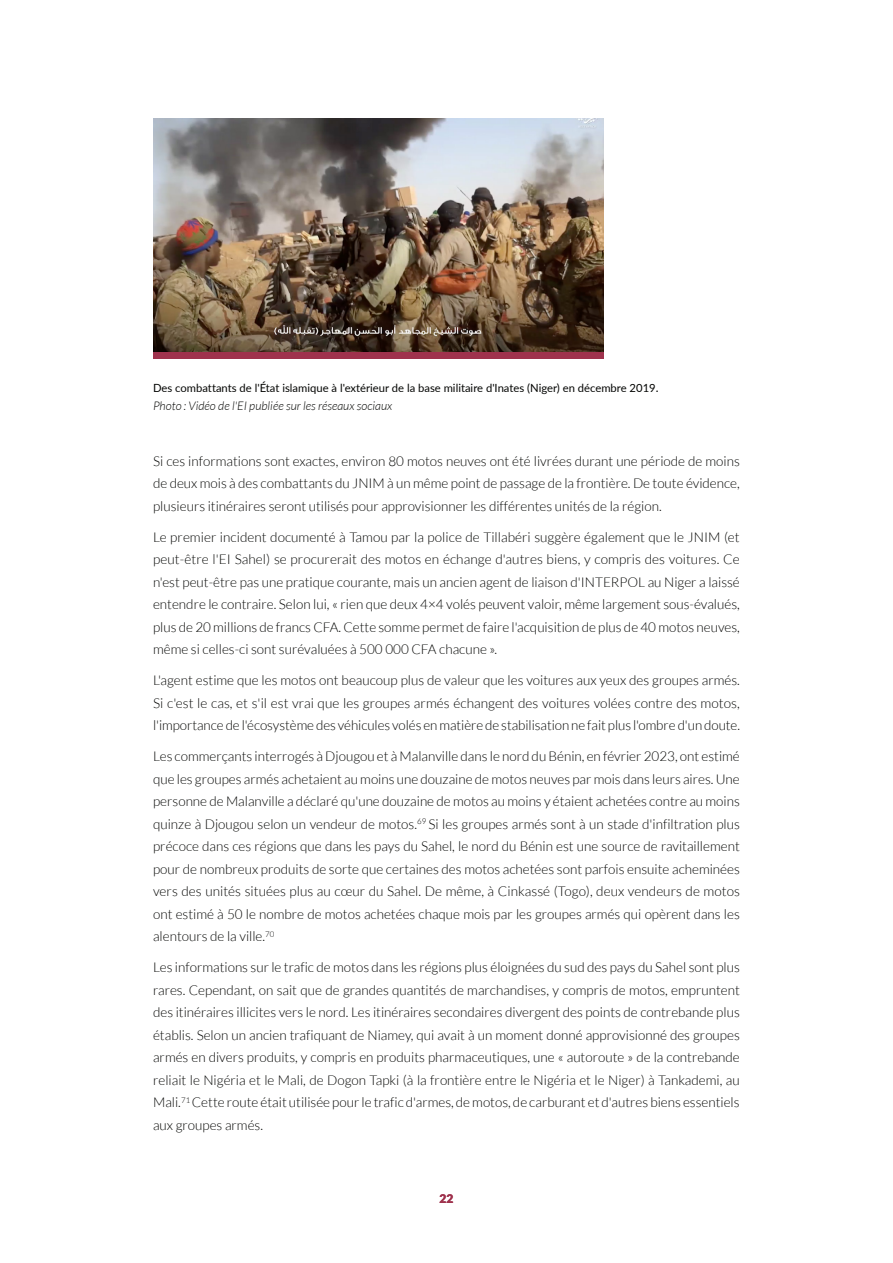
<style>
.page{position:relative;width:893px;height:1263px;background:#fff}
.page>*{position:absolute;margin:0;border:0;box-sizing:border-box;transform-origin:0 0}
.body_1{font:300 13.5px/22.5px "Lato";color:#040503;text-align:justify}
.Caption{font:italic 300 12px "Lato";color:#040503}
.t1{font:900 12px "Lato";color:#9f324d}
.Caption-2{font:11.25px "Lato";color:#040503}
.s1{font-size:12px}
</style>
<div class="page">
<div style="left:153px;top:118px;width:451px;height:241px;background:#9f324d"></div>
<img style="left:153px;top:118px;width:451px;height:233px">
<p class="Caption-2" style="left:153px;top:380px;width:507px">Des combattants de l'État islamique à l'extérieur de la base militaire d'Inates (Niger) en décembre 2019<span class="s1">.</span></p>
<p class="Caption" style="left:153px;top:399px;width:241px">Photo : Vidéo de l'EI publiée sur les réseaux sociaux</p>
<p class="body_1" style="left:153px;top:450px;width:588px">Si ces informations sont exactes, environ 80 motos neuves ont été livrées durant une période de moins de deux mois à des combattants du JNIM à un même point de passage de la frontière. De toute évidence, plusieurs itinéraires seront utilisés pour approvisionner les différentes unités de la région.</p>
<p class="body_1" style="left:153px;top:526px;width:588px">Le premier incident documenté à Tamou par la police de Tillabéri suggère également que le JNIM (et peut-être l'EI Sahel) se procurerait des motos en échange d'autres biens, y compris des voitures. Ce n'est peut-être pas une pratique courante, mais un ancien agent de liaison d'INTERPOL au Niger a laissé entendre le contraire. Selon lui, « rien que deux 4×4 volés peuvent valoir, même largement sous-évalués, plus de 20 millions de francs CFA. Cette somme permet de faire l'acquisition de plus de 40 motos neuves, même si celles-ci sont surévaluées à 500 000 CFA chacune ».</p>
<p class="body_1" style="left:153px;top:669px;width:588px">L'agent estime que les motos ont beaucoup plus de valeur que les voitures aux yeux des groupes armés.<br>Si c'est le cas, et s'il est vrai que les groupes armés échangent des voitures volées contre des motos, l'importance de l'écosystème des véhicules volés en matière de stabilisation ne fait plus l'ombre d'un doute.</p>
<p class="body_1" style="left:153px;top:745px;width:588px">Les commerçants interrogés à Djougou et à Malanville dans le nord du Bénin, en février 2023, ont estimé que les groupes armés achetaient au moins une douzaine de motos neuves par mois dans leurs aires. Une personne de Malanville a déclaré qu'une douzaine de motos au moins y étaient achetées contre au moins quinze à Djougou selon un vendeur de motos.<sup>69</sup> Si les groupes armés sont à un stade d'infiltration plus précoce dans ces régions que dans les pays du Sahel, le nord du Bénin est une source de ravitaillement pour de nombreux produits de sorte que certaines des motos achetées sont parfois ensuite acheminées vers des unités situées plus au cœur du Sahel. De même, à Cinkassé (Togo), deux vendeurs de motos ont estimé à 50 le nombre de motos achetées chaque mois par les groupes armés qui opèrent dans les alentours de la ville.<sup>70</sup></p>
<p class="body_1" style="left:153px;top:956px;width:588px">Les informations sur le trafic de motos dans les régions plus éloignées du sud des pays du Sahel sont plus rares. Cependant, on sait que de grandes quantités de marchandises, y compris de motos, empruntent des itinéraires illicites vers le nord. Les itinéraires secondaires divergent des points de contrebande plus établis. Selon un ancien trafiquant de Niamey, qui avait à un moment donné approvisionné des groupes armés en divers produits, y compris en produits pharmaceutiques, une « autoroute » de la contrebande reliait le Nigéria et le Mali, de Dogon Tapki (à la frontière entre le Nigéria et le Niger) à Tankademi, au Mali.<sup>71</sup> Cette route était utilisée pour le trafic d'armes, de motos, de carburant et d'autres biens essentiels aux groupes armés.</p>
<p class="t1" style="left:439px;top:1189px;width:15px">22</p>
</div>
